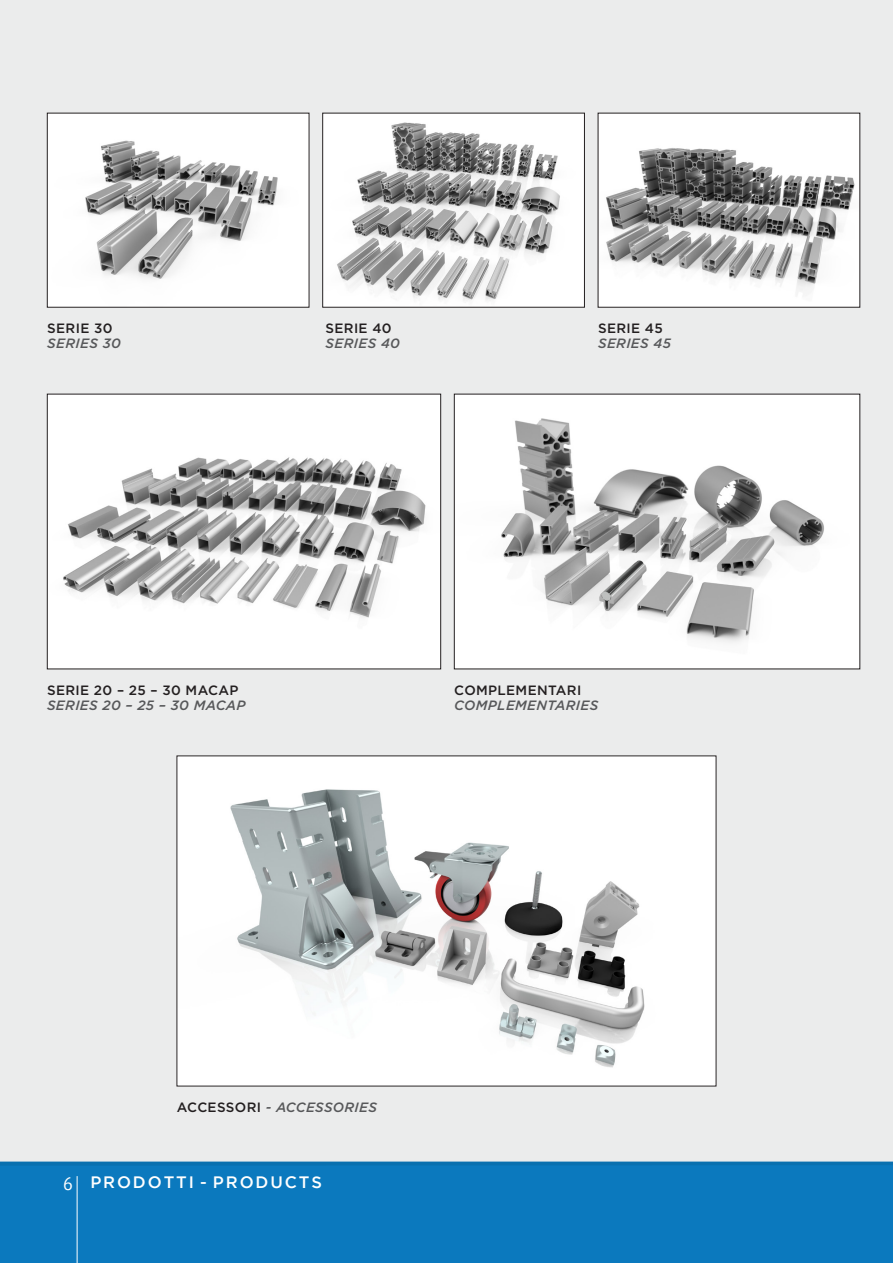
<style>
.page{position:relative;width:893px;height:1263px;background:#fff}
.page>*{position:absolute;margin:0;border:0;box-sizing:border-box;transform-origin:0 0}
.t1{font:500 16.5px "Gotham";letter-spacing:.115em;color:#fff}
.t2{font:italic 500 13.5px "Gotham";letter-spacing:.025em;color:#57585a}
.t3{font:500 13.5px "Gotham";letter-spacing:.025em;color:#231f20}
.s1{font-style:normal;color:#231f20}
.s2{font-family:"PT Sans";font-weight:400;font-size:18px}
</style>
<div class="page">
<div style="left:0;top:1161px;width:893px;height:102px;background:#0b79be"></div>
<hr style="left:77px;top:1176px;width:1px;height:87px;background:#fff">
<div style="left:0;top:0;width:893px;height:1165px;background:#ebecec"></div>
<img style="left:49px;top:115px;width:258px;height:190px">
<img style="left:600px;top:115px;width:258px;height:190px">
<img style="left:324px;top:115px;width:259px;height:190px">
<div style="left:322px;top:113px;width:263px;height:194px;border:1px solid #231f20"></div>
<img style="left:49px;top:396px;width:390px;height:271px">
<div style="left:47px;top:394px;width:394px;height:275px;border:1px solid #231f20"></div>
<img style="left:456px;top:396px;width:402px;height:271px">
<img style="left:179px;top:758px;width:535px;height:326px">
<p class="t3" style="left:47px;top:319px;width:67px">SERIE 30</p>
<p class="t2" style="left:47px;top:334px;width:75px">SERIES 30</p>
<p class="t3" style="left:326px;top:319px;width:68px">SERIE 40</p>
<p class="t2" style="left:326px;top:334px;width:76px">SERIES 40</p>
<p class="t3" style="left:598px;top:319px;width:66px">SERIE 45</p>
<p class="t2" style="left:598px;top:334px;width:74px">SERIES 45</p>
<p class="t3" style="left:47px;top:681px;width:193px">SERIE 20 – 25 – 30 MACAP</p>
<p class="t2" style="left:47px;top:696px;width:200px">SERIES 20 – 25 – 30 MACAP</p>
<p class="t3" style="left:454px;top:681px;width:129px">COMPLEMENTARI</p>
<p class="t2" style="left:454px;top:696px;width:146px">COMPLEMENTARIES</p>
<p class="t2" style="left:177px;top:1098px;width:202px"><span class="s1">ACCESSORI</span> - ACCESSORIES</p>
<p class="t1" style="left:63px;top:1173px;width:260px"><span class="s2">6</span> PRODOTTI - PRODUCTS</p>
</div>
